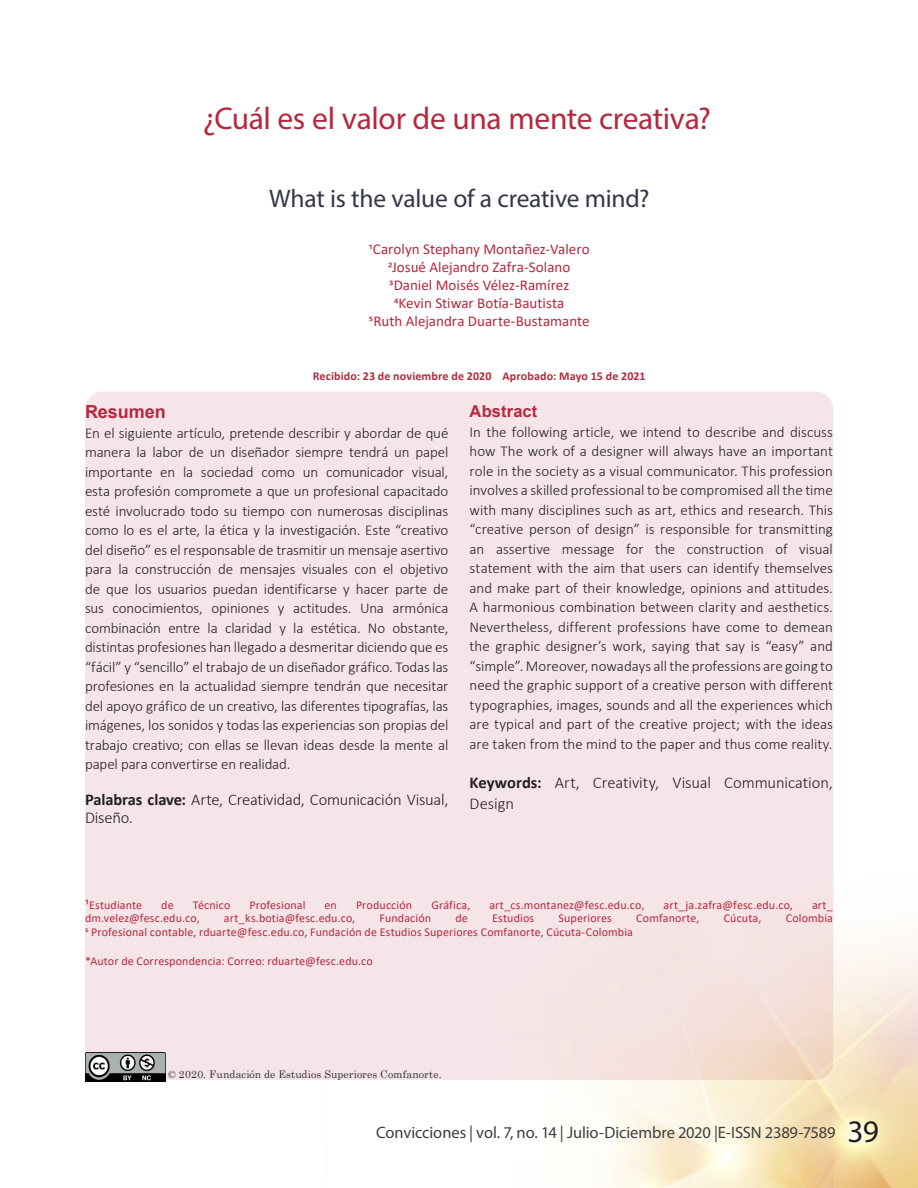
<style>
.page{position:relative;width:918px;height:1188px;background:#fff}
.page>*{position:absolute;margin:0;border:0;box-sizing:border-box;transform-origin:0 0}
.titulo{font:31.5px "Myriad Pro";letter-spacing:-.015em;color:#b5283e}
.titulo_ingles{font:25.5px "Myriad Pro";letter-spacing:-.01em;color:#343949}
.sub{font:700 18px "Arial";color:#b5283e}
.t1{font:300 16.5px/18px "Calibri";letter-spacing:-.01em;color:#231f20}
.t2{font:16.5px "Myriad Pro";letter-spacing:-.005em;color:#3e3e3f}
.t3{font:700 16.5px "Arial";letter-spacing:.01em;color:#b5283e}
.t4{font:300 15px/19.5px "Calibri";letter-spacing:-.005em;color:#231f20;text-align:justify}
.autor{font:15px "Calibri";color:#b5283e}
.Sub2{font:12px "Calibri";letter-spacing:.015em;color:#b5283e}
.Sub2-2{font:700 12px "Calibri";letter-spacing:.015em;color:#b5283e}
.t5{font:10.5px "Century Schoolbook";letter-spacing:.01em;color:#333233}
.s1{font-weight:700}
.s2{font-size:15px}
.s3{font-size:31.5px;color:#231f20}
</style>
<div class="page">
<img style="left:85px;top:391px;width:833px;height:797px">
<div style="left:85px;top:392px;width:748px;height:688px;background:#f6e5e8;border-radius:18px"></div>
<img style="left:85px;top:1053px;width:80px;height:28px">
<p class="titulo" style="left:203px;top:100px;width:510px">¿Cuál es el valor de una mente creativa?</p>
<p class="titulo_ingles" style="left:269px;top:183px;width:382px">What is the value of a creative mind?</p>
<p class="autor" style="left:369px;top:239px;width:222px">1Carolyn Stephany Montañez-Valero</p>
<p class="autor" style="left:388px;top:257px;width:184px">2Josué Alejandro Zafra-Solano</p>
<p class="autor" style="left:389px;top:275px;width:182px">3Daniel Moisés Vélez-Ramírez</p>
<p class="autor" style="left:394px;top:293px;width:172px">4Kevin Stiwar Botía-Bautista</p>
<p class="autor" style="left:369px;top:311px;width:222px">5Ruth Alejandra Duarte-Bustamante</p>
<p class="Sub2-2" style="left:313px;top:367px;width:334px">Recibido: 23 de noviembre de 2020 Aprobado: Mayo 15 de 2021</p>
<p class="sub" style="left:85px;top:399px;width:82px">Resumen</p>
<p class="t4" style="left:85px;top:423px;width:365px">En el siguiente artículo, pretende describir y abordar de qué manera la labor de un diseñador siempre tendrá un papel importante en la sociedad como un comunicador visual, esta profesión compromete a que un profesional capacitado esté involucrado todo su tiempo con numerosas disciplinas como lo es el arte, la ética y la investigación. Este “creativo del diseño” es el responsable de trasmitir un mensaje asertivo para la construcción de mensajes visuales con el objetivo de que los usuarios puedan identificarse y hacer parte de sus conocimientos, opiniones y actitudes. Una armónica combinación entre la claridad y la estética. No obstante, distintas profesiones han llegado a desmeritar diciendo que es “fácil” y “sencillo” el trabajo de un diseñador gráfico. Todas las profesiones en la actualidad siempre tendrán que necesitar del apoyo gráfico de un creativo, las diferentes tipografías, las imágenes, los sonidos y todas las experiencias son propias del trabajo creativo; con ellas se llevan ideas desde la mente al papel para convertirse en realidad.</p>
<p class="t1" style="left:85px;top:790px;width:365px"><span class="s1">Palabras clave:</span> Arte, Creatividad, Comunicación Visual,<br>Diseño.</p>
<p class="t3" style="left:470px;top:400px;width:69px">Abstract</p>
<p class="t4" style="left:470px;top:422px;width:365px">In the following article, we intend to describe and discuss how The work of a designer will always have an important role in the society as a visual communicator. This profession involves a skilled professional to be compromised all the time with many disciplines such as art, ethics and research. This “creative person of design” is responsible for transmitting an assertive message for the construction of visual statement with the aim that users can identify themselves and make part of their knowledge, opinions and attitudes.<br>A harmonious combination between clarity and aesthetics.<br>Nevertheless, different professions have come to demean the graphic designer’s work, saying that say is “easy” and “simple”. Moreover, nowadays all the professions are going to need the graphic support of a creative person with different typographies, images, sounds and all the experiences which are typical and part of the creative project; with the ideas are taken from the mind to the paper and thus come reality.</p>
<p class="t1" style="left:470px;top:771px;width:365px;line-height:21px"><span class="s1">Keywords:</span> Art, Creativity, Visual Communication,<br>Design</p>
<p class="Sub2" style="left:85px;top:897px;width:59px"><span class="s2">1</span>Estudiante</p>
<p class="Sub2" style="left:161px;top:897px;width:14px">de</p>
<p class="Sub2" style="left:193px;top:897px;width:39px">Técnico</p>
<p class="Sub2" style="left:249px;top:897px;width:58px">Profesional</p>
<p class="Sub2" style="left:325px;top:897px;width:14px">en</p>
<p class="Sub2" style="left:356px;top:897px;width:58px">Producción</p>
<p class="Sub2" style="left:431px;top:897px;width:41px">Gráfica,</p>
<p class="Sub2" style="left:489px;top:897px;width:157px">art_cs.montanez@fesc.edu.co,</p>
<p class="Sub2" style="left:664px;top:897px;width:131px">art_ja.zafra@fesc.edu.co,</p>
<p class="Sub2" style="left:812px;top:897px;width:22px">art_</p>
<p class="Sub2" style="left:85px;top:910px;width:116px">dm.velez@fesc.edu.co,</p>
<p class="Sub2" style="left:224px;top:910px;width:133px">art_ks.botia@fesc.edu.co,</p>
<p class="Sub2" style="left:380px;top:910px;width:53px">Fundación</p>
<p class="Sub2" style="left:455px;top:910px;width:14px">de</p>
<p class="Sub2" style="left:492px;top:910px;width:44px">Estudios</p>
<p class="Sub2" style="left:558px;top:910px;width:55px">Superiores</p>
<p class="Sub2" style="left:636px;top:910px;width:65px">Comfanorte,</p>
<p class="Sub2" style="left:724px;top:910px;width:39px">Cúcuta,</p>
<p class="Sub2" style="left:786px;top:910px;width:49px">Colombia</p>
<p class="Sub2" style="left:85px;top:924px;width:549px">5 Profesional contable, rduarte@fesc.edu.co, Fundación de Estudios Superiores Comfanorte, Cúcuta-Colombia</p>
<p class="Sub2" style="left:85px;top:952px;width:289px">*Autor de Correspondencia: Correo: rduarte@fesc.edu.co</p>
<p class="t5" style="left:168px;top:1065px;width:275px">© 2020. Fundación de Estudios Superiores Comfanorte.</p>
<p class="t2" style="left:376px;top:1123px;width:504px">Convicciones | vol. 7, no. 14 | Julio-Diciembre 2020 |E-ISSN 2389-7589 <span class="s3">39</span></p>
</div>
